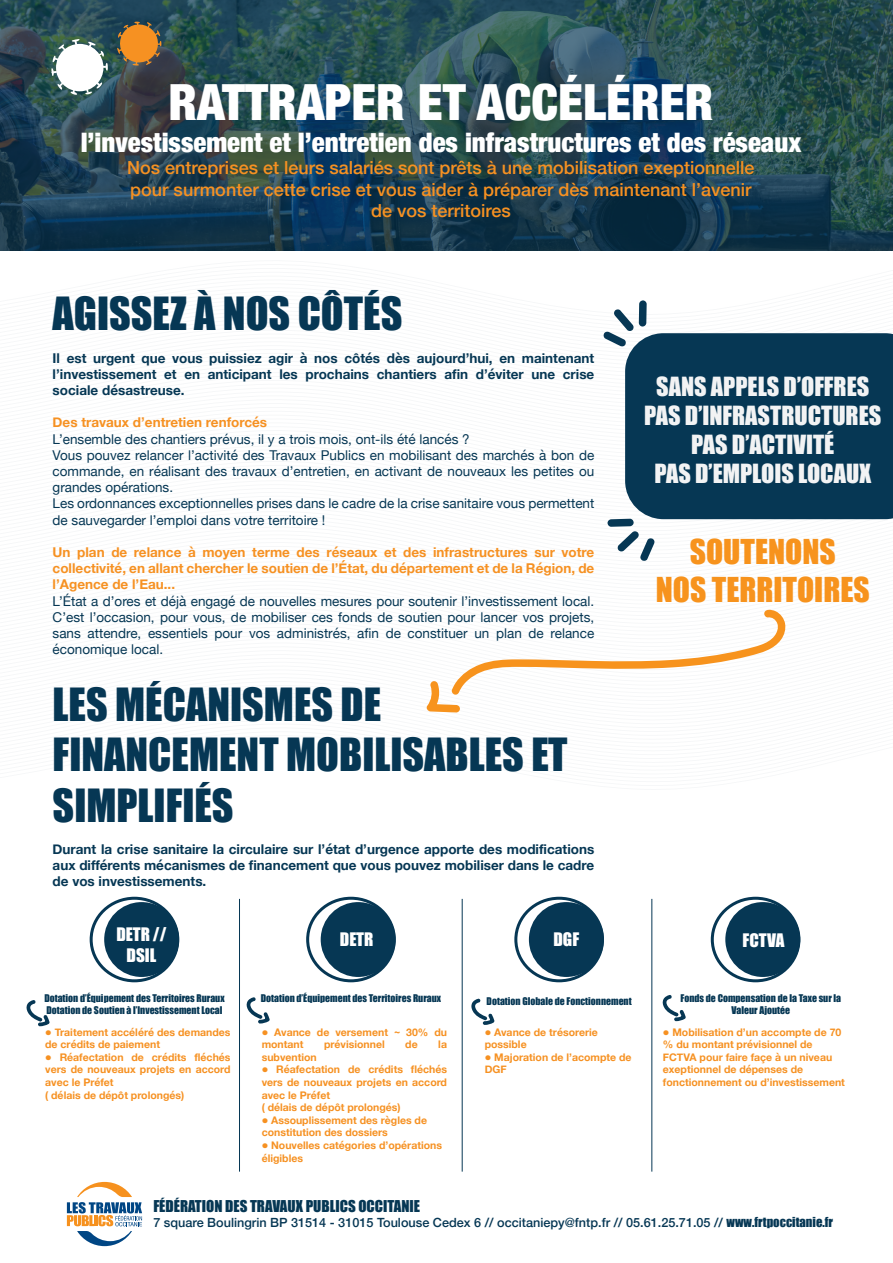
<style>
.page{position:relative;width:893px;height:1263px;background:#fff}
.page>*{position:absolute;margin:0;border:0;box-sizing:border-box;transform-origin:0 0}
.t1{font:900 condensed 49.8px "Helvetica Neue";color:#fff}
.t2{font:42px/50.4px "Impact";color:#063754}
.t3{font:31.5px/37.8px "Impact";color:#f7931d;text-align:center}
.t4{font:900 condensed 26.85px "Helvetica Neue";color:#fff}
.t5{font:24.3px/29.1px "Impact";color:#f2f3f4;text-align:center}
.t6{font:500 18px/21.6px "Helvetica Neue";color:#f69122;text-align:center}
.t7{font:17.1px/20.5px "Impact";color:#fff;text-align:center}
.t8{font:15px "Impact";color:#063754}
.t9{font:13.5px/16.2px "Helvetica Neue";color:#063754}
.t10{font:700 13.5px/16.2px "Helvetica Neue";color:#063754;text-align:justify}
.t11{font:700 13.5px/16.2px "Helvetica Neue";color:#f69122;text-align:justify}
.t12{font:500 12.6px "Helvetica Neue";color:#063754}
.t13{font:700 10.5px/12.6px "Helvetica Neue";color:#f69122}
.t14{font:9.75px/11.7px "Impact";color:#063754}
.s1{font-family:"Impact";font-weight:400}
</style>
<div class="page">
<svg style="left:0;top:0;width:893px;height:251px;background:#214551"></svg>
<svg style="left:51px;top:39px;width:57px;height:56px"></svg>
<svg style="left:117px;top:22px;width:44px;height:44px;background:#ad7634"></svg>
<svg style="left:67px;top:1182px;width:75px;height:64px"></svg>
<div style="left:90px;top:897px;width:89px;height:85px;border:3px solid #063754;border-radius:50%"></div>
<div style="left:104px;top:902px;width:75px;height:75px;background:#063754;border-radius:50%"></div>
<div style="left:514px;top:897px;width:90px;height:85px;border:3px solid #063754;border-radius:50%"></div>
<div style="left:529px;top:902px;width:75px;height:75px;background:#063754;border-radius:50%"></div>
<div style="left:306px;top:897px;width:90px;height:85px;border:3px solid #063754;border-radius:50%"></div>
<div style="left:321px;top:902px;width:75px;height:75px;background:#063754;border-radius:50%"></div>
<svg style="left:246px;top:997px;width:24px;height:26px"></svg>
<div style="left:711px;top:897px;width:89px;height:85px;border:3px solid #063754;border-radius:50%"></div>
<div style="left:725px;top:902px;width:75px;height:75px;background:#063754;border-radius:50%"></div>
<svg style="left:662px;top:995px;width:24px;height:26px"></svg>
<hr style="left:462px;top:899px;width:1px;height:272px;background:#063754">
<hr style="left:651px;top:899px;width:1px;height:272px;background:#063754">
<hr style="left:239px;top:899px;width:1px;height:272px;background:#063754">
<div style="left:625px;top:333px;width:268px;height:186px;background:#063754"></div>
<svg style="left:603px;top:300px;width:44px;height:47px"></svg>
<svg style="left:607px;top:519px;width:48px;height:42px"></svg>
<svg style="left:426px;top:609px;width:360px;height:103px"></svg>
<svg style="left:26px;top:1000px;width:24px;height:27px"></svg>
<svg style="left:471px;top:998px;width:24px;height:27px"></svg>
<h1 class="t1" style="left:169px;top:61px;width:546px">RATTRAPER ET ACCÉLÉRER</h1>
<h3 class="t4" style="left:81px;top:121px;width:722px">l’investissement et l’entretien des infrastructures et des réseaux</h3>
<h3 class="t6" style="left:127px;top:155px;width:629px">Nos entreprises et leurs salariés sont prêts à une mobilisation exeptionnelle pour surmonter cette crise et vous aider à préparer dès maintenant l’avenir de vos territoires</h3>
<h2 class="t2" style="left:53px;top:287px;width:351px">AGISSEZ À NOS CÔTÉS</h2>
<p class="t10" style="left:53px;top:350px;width:543px">Il est urgent que vous puissiez agir à nos côtés dès aujourd’hui, en maintenant l’investissement et en anticipant les prochains chantiers afin d’éviter une crise sociale désastreuse.</p>
<p class="t11" style="left:53px;top:415px;width:216px">Des travaux d’entretien renforcés</p>
<p class="t9" style="left:53px;top:431px;width:543px">L’ensemble des chantiers prévus, il y a trois mois, ont-ils été lancés ?<br>Vous pouvez relancer l’activité des Travaux Publics en mobilisant des marchés à bon de commande, en réalisant des travaux d’entretien, en activant de nouveaux les petites ou grandes opérations.<br>Les ordonnances exceptionnelles prises dans le cadre de la crise sanitaire vous permettent de sauvegarder l’emploi dans votre territoire !</p>
<p class="t11" style="left:53px;top:544px;width:543px">Un plan de relance à moyen terme des réseaux et des infrastructures sur votre collectivité, en allant chercher le soutien de l’État, du département et de la Région, de l’Agence de l’Eau...</p>
<p class="t9" style="left:53px;top:593px;width:543px;text-align:justify">L’État a d’ores et déjà engagé de nouvelles mesures pour soutenir l’investissement local.<br>C’est l’occasion, pour vous, de mobiliser ces fonds de soutien pour lancer vos projets, sans attendre, essentiels pour vos administrés, afin de constituer un plan de relance économique local.</p>
<h2 class="t2" style="left:53px;top:678px;width:516px">LES MÉCANISMES DE<br>FINANCEMENT MOBILISABLES ET<br>SIMPLIFIÉS</h2>
<p class="t10" style="left:53px;top:841px;width:543px">Durant la crise sanitaire la circulaire sur l’état d’urgence apporte des modifications aux différents mécanismes de financement que vous pouvez mobiliser dans le cadre de vos investissements.</p>
<h3 class="t5" style="left:644px;top:371px;width:238px">SANS APPELS D’OFFRES<br>PAS D’INFRASTRUCTURES<br>PAS D’ACTIVITÉ<br>PAS D’EMPLOIS LOCAUX</h3>
<h3 class="t3" style="left:656px;top:532px;width:215px">SOUTENONS<br>NOS TERRITOIRES</h3>
<p class="t7" style="left:116px;top:924px;width:52px">DETR //<br>DSIL</p>
<p class="t14" style="left:44px;top:992px;width:182px">Dotation d’Équipement des Territoires Ruraux<br>Dotation de Soutien à l’Investissement Local</p>
<p class="t13" style="left:45px;top:1026px;width:187px;text-indent:10px">Traitement accéléré des demandes de crédits de paiement</p>
<p class="t13" style="left:45px;top:1051px;width:187px;text-indent:14px">Réafectation de crédits fléchés vers de nouveaux projets en accord avec le Préfet<br>( délais de dépôt prolongés)</p>
<p class="t7" style="left:340px;top:928px;width:35px">DETR</p>
<p class="t14" style="left:261px;top:992px;width:182px">Dotation d’Équipement des Territoires Ruraux</p>
<p class="t13" style="left:262px;top:1026px;width:187px;text-indent:13px">Avance de versement ~ 30% du montant</p>
<p class="t13" style="left:324px;top:1038px;width:62px">prévisionnel</p>
<p class="t13" style="left:405px;top:1038px;width:14px">de</p>
<p class="t13" style="left:438px;top:1038px;width:10px">la</p>
<p class="t13" style="left:262px;top:1051px;width:57px">subvention</p>
<p class="t13" style="left:276px;top:1064px;width:172px">Réafectation de crédits fléchés</p>
<p class="t13" style="left:262px;top:1076px;width:187px">vers de nouveaux projets en accord</p>
<p class="t13" style="left:262px;top:1089px;width:70px">avec le Préfet</p>
<p class="t13" style="left:262px;top:1101px;width:140px">( délais de dépôt prolongés)</p>
<p class="t13" style="left:271px;top:1114px;width:157px">Assouplissement des règles de</p>
<p class="t13" style="left:262px;top:1127px;width:128px">constitution des dossiers</p>
<p class="t13" style="left:271px;top:1139px;width:172px">Nouvelles catégories d’opérations</p>
<p class="t13" style="left:262px;top:1152px;width:43px">éligibles</p>
<p class="t7" style="left:553px;top:928px;width:27px">DGF</p>
<p class="t14" style="left:487px;top:995px;width:147px">Dotation Globale de Fonctionnement</p>
<p class="t13" style="left:485px;top:1026px;width:115px;text-indent:9px">Avance de trésorerie possible</p>
<p class="t13" style="left:485px;top:1051px;width:148px;text-indent:9px">Majoration de l’acompte de<br>DGF</p>
<p class="t7" style="left:742px;top:929px;width:44px">FCTVA</p>
<p class="t14" style="left:681px;top:992px;width:162px;text-align:center">Fonds de Compensation de la Taxe sur la<br>Valeur Ajoutée</p>
<p class="t13" style="left:663px;top:1026px;width:183px;text-indent:9px">Mobilisation d’un accompte de 70 % du montant prévisionnel de<br>FCTVA pour faire façe à un niveau exeptionnel de dépenses de fonctionnement ou d’investissement</p>
<p class="t8" style="left:153px;top:1195px;width:268px">FÉDÉRATION DES TRAVAUX PUBLICS OCCITANIE</p>
<p class="t12" style="left:153px;top:1213px;width:681px">7 square Boulingrin BP 31514 - 31015 Toulouse Cedex 6 // occitaniepy@fntp.fr // 05.61.25.71.05 // <span class="s1">www.frtpoccitanie.fr</span></p>
</div>
